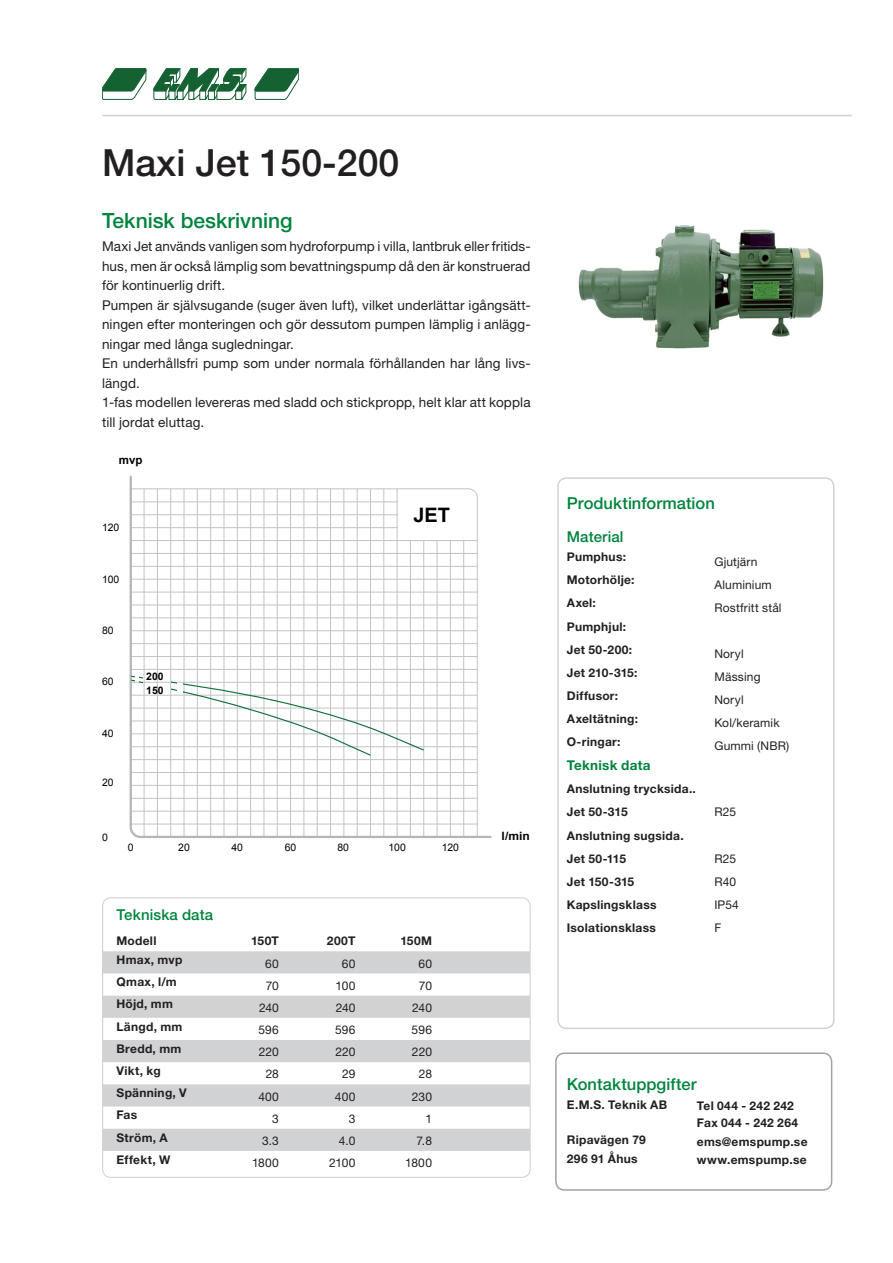
<style>
.page{position:relative;width:893px;height:1263px;background:#fff}
.page>*{position:absolute;margin:0;border:0;box-sizing:border-box;transform-origin:0 0}
.Rubrik{font:500 37.5px "Helvetica Neue LT Std";color:#231f20}
.Underrubrik_1{font:500 21px "Helvetica Neue LT Std";color:#00843d}
.t1{font:700 19.95px "Arial";color:#000}
.Underrubbe_2{font:500 16.5px "Helvetica Neue LT Std";color:#00843d}
.Tabellinformationsru{font:500 15px "Helvetica Neue LT Std";letter-spacing:.005em;color:#00843d}
.Brödtext{font:13.5px/19.5px "Helvetica Neue LT Std";letter-spacing:.01em;color:#231f20;text-align:justify}
.Rubrik_Material_tabe{font:700 13.5px "Helvetica Neue LT Std";letter-spacing:.02em;color:#00843d}
.Rubrik_Material_tabe-2{font:700 12px "Helvetica Neue LT Std";letter-spacing:.025em;color:#231f20}
.Bröd_Material_innehå{font:12px "Helvetica Neue LT Std";letter-spacing:.015em;color:#231f20}
.Tabellinformationsru-2{font:700 12px "Helvetica Neue LT Std";letter-spacing:.025em;color:#231f20}
.tabellinfo_högererst{font:12px "Helvetica Neue LT Std";letter-spacing:.005em;color:#231f20}
.Tabellinformation_ru{font:700 12px "Helvetica Neue LT Std";letter-spacing:.035em;color:#231f20}
.Rubrik_Material_tabe-3{font:700 12px "Helvetica Neue LT Std";color:#231f20}
.Rubrik_Material_tabe-4{font:700 12px "Helvetica Neue LT Std";letter-spacing:.005em;color:#231f20}
.t2{font:700 11.55px "Arial";color:#000;scale:1.05 1}
.t3{font:700 11.55px "Arial";color:#000}
.t4{font:10.35px "Arial";color:#000}
.t5{font:700 10.35px/14.1px "Arial";color:#000}
</style>
<div class="page">
<svg style="left:104px;top:951px;width:425px;height:200px;fill:#d1d2d4"></svg>
<div style="left:555px;top:1052px;width:277px;height:139px;border:2px solid #9fa3a5;border-radius:9px"></div>
<svg style="left:102px;top:68px;width:197px;height:32px"></svg>
<hr style="left:103px;top:115px;width:748px;height:1px;background:#d1d2d4">
<div style="left:557px;top:477px;width:277px;height:552px;border:2px solid #d1d2d4;border-radius:9px"></div>
<svg style="left:129px;top:475px;width:363px;height:363px"></svg>
<svg style="left:131px;top:676px;width:293px;height:80px"></svg>
<img style="left:578px;top:225px;width:246px;height:124px">
<div style="left:102px;top:897px;width:429px;height:281px;border:1px solid #d1d2d4;border-radius:9px"></div>
<p class="Rubrik" style="left:102px;top:140px;width:299px">Maxi Jet 150-200</p>
<p class="Underrubrik_1" style="left:102px;top:208px;width:192px">Teknisk beskrivning</p>
<p class="Brödtext" style="left:102px;top:237px;width:430px">Maxi Jet används vanligen som hydroforpump i villa, lantbruk eller fritids&shy;hus, men är också lämplig som bevattningspump då den är konstruerad för kontinuerlig drift.</p>
<p class="Brödtext" style="left:102px;top:295px;width:430px">Pumpen är självsugande (suger även luft), vilket underlättar igångsätt&shy;ningen efter monteringen och gör dessutom pumpen lämplig i anlägg&shy;ningar med långa sugledningar.</p>
<p class="Brödtext" style="left:102px;top:354px;width:430px">En underhållsfri pump som under normala förhållanden har lång livs&shy;längd.</p>
<p class="Brödtext" style="left:102px;top:393px;width:430px">1-fas modellen levereras med sladd och stickpropp, helt klar att koppla till jordat eluttag.</p>
<p class="t3" style="left:119px;top:452px;width:25px">mvp</p>
<p class="t4" style="left:102px;top:520px;width:19px">120</p>
<p class="t4" style="left:102px;top:573px;width:19px">100</p>
<p class="t4" style="left:102px;top:624px;width:13px">80</p>
<p class="t4" style="left:102px;top:674px;width:13px">60</p>
<p class="t4" style="left:102px;top:727px;width:13px">40</p>
<p class="t4" style="left:102px;top:776px;width:13px">20</p>
<p class="t5" style="left:146px;top:669px;width:19px">200<br>150</p>
<p class="t1" style="left:413px;top:502px;width:38px">JET</p>
<p class="t4" style="left:102px;top:830px;width:7px">0</p>
<p class="t2" style="left:502px;top:828px;width:28px">l/min</p>
<p class="t4" style="left:128px;top:841px;width:7px">0</p>
<p class="t4" style="left:178px;top:841px;width:13px">20</p>
<p class="t4" style="left:232px;top:841px;width:13px">40</p>
<p class="t4" style="left:285px;top:841px;width:13px">60</p>
<p class="t4" style="left:337px;top:841px;width:13px">80</p>
<p class="t4" style="left:388px;top:841px;width:19px">100</p>
<p class="t4" style="left:442px;top:841px;width:19px">120</p>
<p class="Tabellinformationsru" style="left:117px;top:906px;width:98px">Tekniska data</p>
<p class="Tabellinformationsru-2" style="left:117px;top:934px;width:41px">Modell</p>
<p class="Tabellinformation_ru" style="left:251px;top:934px;width:29px">150T</p>
<p class="Tabellinformation_ru" style="left:327px;top:934px;width:30px">200T</p>
<p class="Tabellinformation_ru" style="left:401px;top:934px;width:33px">150M</p>
<p class="Tabellinformationsru-2" style="left:117px;top:952px;width:67px">Hmax, mvp</p>
<p class="tabellinfo_högererst" style="left:265px;top:956px;width:15px">60</p>
<p class="tabellinfo_högererst" style="left:342px;top:956px;width:15px">60</p>
<p class="tabellinfo_högererst" style="left:418px;top:956px;width:15px">60</p>
<p class="Tabellinformationsru-2" style="left:117px;top:974px;width:62px">Qmax, l/m</p>
<p class="tabellinfo_högererst" style="left:266px;top:978px;width:15px">70</p>
<p class="tabellinfo_högererst" style="left:336px;top:978px;width:21px">100</p>
<p class="tabellinfo_högererst" style="left:419px;top:978px;width:15px">70</p>
<p class="Tabellinformationsru-2" style="left:117px;top:997px;width:58px">Höjd, mm</p>
<p class="tabellinfo_högererst" style="left:259px;top:1000px;width:21px">240</p>
<p class="tabellinfo_högererst" style="left:336px;top:1000px;width:21px">240</p>
<p class="tabellinfo_högererst" style="left:412px;top:1000px;width:21px">240</p>
<p class="Tabellinformationsru-2" style="left:117px;top:1019px;width:67px">Längd, mm</p>
<p class="tabellinfo_högererst" style="left:259px;top:1023px;width:22px">596</p>
<p class="tabellinfo_högererst" style="left:335px;top:1023px;width:22px">596</p>
<p class="tabellinfo_högererst" style="left:412px;top:1023px;width:22px">596</p>
<p class="Tabellinformationsru-2" style="left:117px;top:1041px;width:66px">Bredd, mm</p>
<p class="tabellinfo_högererst" style="left:259px;top:1045px;width:22px">220</p>
<p class="tabellinfo_högererst" style="left:335px;top:1045px;width:22px">220</p>
<p class="tabellinfo_högererst" style="left:412px;top:1045px;width:22px">220</p>
<p class="Tabellinformationsru-2" style="left:117px;top:1063px;width:46px">Vikt, kg</p>
<p class="tabellinfo_högererst" style="left:266px;top:1067px;width:15px">28</p>
<p class="tabellinfo_högererst" style="left:342px;top:1067px;width:15px">29</p>
<p class="tabellinfo_högererst" style="left:419px;top:1067px;width:15px">28</p>
<p class="Tabellinformationsru-2" style="left:117px;top:1085px;width:72px">Spänning, V</p>
<p class="tabellinfo_högererst" style="left:258px;top:1089px;width:22px">400</p>
<p class="tabellinfo_högererst" style="left:335px;top:1089px;width:22px">400</p>
<p class="tabellinfo_högererst" style="left:412px;top:1089px;width:22px">230</p>
<p class="Tabellinformationsru-2" style="left:117px;top:1108px;width:22px">Fas</p>
<p class="tabellinfo_högererst" style="left:272px;top:1111px;width:8px">3</p>
<p class="tabellinfo_högererst" style="left:349px;top:1111px;width:8px">3</p>
<p class="tabellinfo_högererst" style="left:425px;top:1111px;width:8px">1</p>
<p class="Tabellinformationsru-2" style="left:117px;top:1130px;width:53px">Ström, A</p>
<p class="tabellinfo_högererst" style="left:262px;top:1133px;width:18px">3.3</p>
<p class="tabellinfo_högererst" style="left:339px;top:1133px;width:18px">4.0</p>
<p class="tabellinfo_högererst" style="left:416px;top:1133px;width:17px">7.8</p>
<p class="Tabellinformationsru-2" style="left:117px;top:1152px;width:55px">Effekt, W</p>
<p class="tabellinfo_högererst" style="left:252px;top:1156px;width:28px">1800</p>
<p class="tabellinfo_högererst" style="left:329px;top:1156px;width:28px">2100</p>
<p class="tabellinfo_högererst" style="left:405px;top:1156px;width:28px">1800</p>
<p class="Underrubbe_2" style="left:567px;top:494px;width:150px">Produktinformation</p>
<p class="Tabellinformationsru" style="left:567px;top:528px;width:58px">Material</p>
<p class="Rubrik_Material_tabe-2" style="left:567px;top:549px;width:61px">Pumphus:</p>
<p class="Bröd_Material_innehå" style="left:714px;top:554px;width:45px">Gjutjärn</p>
<p class="Rubrik_Material_tabe-2" style="left:567px;top:573px;width:69px">Motorhölje:</p>
<p class="Bröd_Material_innehå" style="left:714px;top:577px;width:59px">Aluminium</p>
<p class="Rubrik_Material_tabe-2" style="left:567px;top:596px;width:31px">Axel:</p>
<p class="Bröd_Material_innehå" style="left:714px;top:600px;width:69px">Rostfritt stål</p>
<p class="Rubrik_Material_tabe-2" style="left:567px;top:619px;width:61px">Pumphjul:</p>
<p class="Rubrik_Material_tabe-2" style="left:567px;top:642px;width:67px">Jet 50-200:</p>
<p class="Bröd_Material_innehå" style="left:714px;top:646px;width:31px">Noryl</p>
<p class="Rubrik_Material_tabe-3" style="left:567px;top:665px;width:72px">Jet 210-315:</p>
<p class="Bröd_Material_innehå" style="left:714px;top:670px;width:48px">Mässing</p>
<p class="Rubrik_Material_tabe-2" style="left:567px;top:688px;width:53px">Diffusor:</p>
<p class="Bröd_Material_innehå" style="left:714px;top:693px;width:31px">Noryl</p>
<p class="Rubrik_Material_tabe-2" style="left:567px;top:711px;width:73px">Axeltätning:</p>
<p class="Bröd_Material_innehå" style="left:714px;top:716px;width:67px">Kol/keramik</p>
<p class="Rubrik_Material_tabe-2" style="left:567px;top:734px;width:55px">O-ringar:</p>
<p class="Bröd_Material_innehå" style="left:714px;top:739px;width:76px">Gummi (NBR)</p>
<p class="Rubrik_Material_tabe" style="left:567px;top:757px;width:85px">Teknisk data</p>
<p class="Rubrik_Material_tabe-2" style="left:567px;top:782px;width:131px">Anslutning trycksida..</p>
<p class="Rubrik_Material_tabe-2" style="left:567px;top:805px;width:62px">Jet 50-315</p>
<p class="Bröd_Material_innehå" style="left:714px;top:805px;width:23px">R25</p>
<p class="Rubrik_Material_tabe-2" style="left:567px;top:828px;width:118px">Anslutning sugsida.</p>
<p class="Rubrik_Material_tabe-2" style="left:567px;top:851px;width:61px">Jet 50-115</p>
<p class="Bröd_Material_innehå" style="left:714px;top:851px;width:23px">R25</p>
<p class="Rubrik_Material_tabe-4" style="left:567px;top:874px;width:69px">Jet 150-315</p>
<p class="Bröd_Material_innehå" style="left:714px;top:874px;width:23px">R40</p>
<p class="Rubrik_Material_tabe-2" style="left:567px;top:897px;width:91px">Kapslingsklass</p>
<p class="Bröd_Material_innehå" style="left:714px;top:897px;width:26px">IP54</p>
<p class="Rubrik_Material_tabe-2" style="left:567px;top:920px;width:91px">Isolationsklass</p>
<p class="Bröd_Material_innehå" style="left:714px;top:920px;width:8px">F</p>
<p class="Underrubbe_2" style="left:567px;top:1074px;width:131px">Kontaktuppgifter</p>
<p class="Rubrik_Material_tabe-2" style="left:567px;top:1097px;width:102px">E.M.S. Teknik AB</p>
<p class="Rubrik_Material_tabe-2" style="left:697px;top:1098px;width:98px">Tel 044 - 242 242</p>
<p class="Rubrik_Material_tabe-2" style="left:697px;top:1115px;width:103px">Fax 044 - 242 264</p>
<p class="Rubrik_Material_tabe-2" style="left:567px;top:1132px;width:81px">Ripavägen 79</p>
<p class="Rubrik_Material_tabe-2" style="left:697px;top:1134px;width:112px">ems@emspump.se</p>
<p class="Rubrik_Material_tabe-2" style="left:567px;top:1151px;width:72px">296 91 Åhus</p>
<p class="Rubrik_Material_tabe-2" style="left:697px;top:1152px;width:111px">www.emspump.se</p>
</div>
